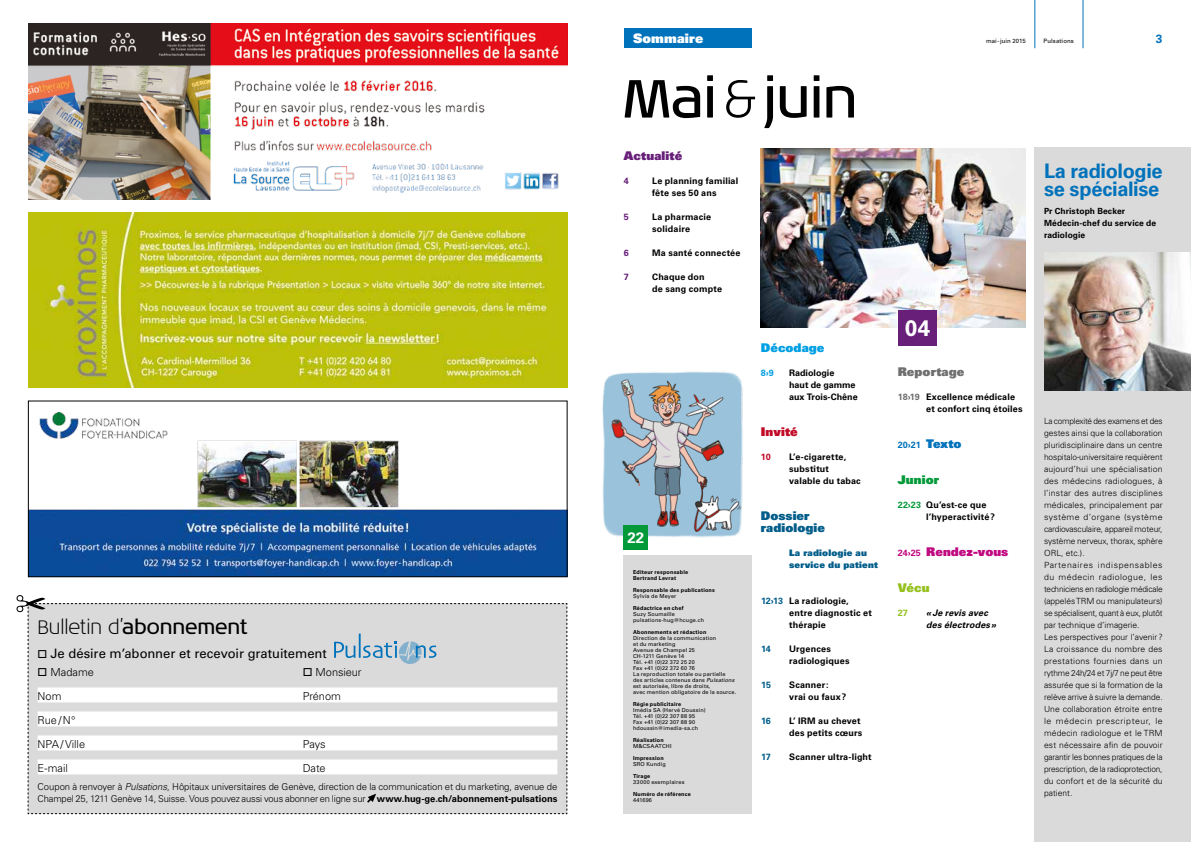
<style>
.page{position:relative;width:1191px;height:842px;background:#fff}
.page>*{position:absolute;margin:0;border:0;box-sizing:border-box;transform-origin:0 0}
.t1{font:55px "Noa LT Std";letter-spacing:-.02em;color:#000}
.t2{font:700 22.4px "Univers LT Std";color:#fff}
.t3{font:700 20px/18px "Univers LT Std";letter-spacing:-.02em;color:#0072bb}
.t4{font:300 20px "Noa LT Std";letter-spacing:-.01em;color:#000}
.t5{font:700 15px "Univers LT Std";color:#fff}
.t6{font:13px "Univers LT Std";color:#000}
.t7{font:13px "Univers LT Std X Black";letter-spacing:.01em;color:#fff}
.t8{font:12px/12px "Univers LT Std X Black";letter-spacing:.005em;color:#005d89}
.t9{font:12px "Univers LT Std X Black";letter-spacing:.005em;color:#c00880}
.t10{font:12px "Univers LT Std X Black";letter-spacing:.015em;color:#671f79}
.t11{font:12px "Univers LT Std X Black";letter-spacing:.005em;color:#706f6f}
.t12{font:12px "Univers LT Std X Black";color:#009fe3}
.t13{font:12px "Univers LT Std X Black";letter-spacing:.01em;color:#c10a27}
.t14{font:12px "Univers LT Std X Black";letter-spacing:.01em;color:#029939}
.t15{font:12px "Univers LT Std X Black";color:#95c11f}
.t16{font:700 12px "Univers LT Std";color:#0072bb}
.t17{font:300 11px/24px "Univers LT Std";letter-spacing:-.005em;color:#000}
.t18{font:300 9.5px/12px "Univers LT Std";letter-spacing:-.015em;color:#000}
.t19{font:700 9px/12px "Univers LT Std";letter-spacing:.015em;color:#000}
.t20{font:700 9px/12px "Univers LT Std";letter-spacing:-.005em;color:#000}
.t21{font:9px/12px "Univers LT Std X Black";letter-spacing:.02em;color:#005d89}
.t22{font:italic 700 9px/12px "Univers LT Std";letter-spacing:.015em;color:#000}
.t23{font:700 9px "Univers LT Std";color:#0072bb}
.t24{font:700 9px "Univers LT Std";letter-spacing:-.02em;color:#005d89}
.t25{font:700 9px "Univers LT Std";color:#671f79}
.t26{font:700 9px "Univers LT Std";color:#009fe3}
.t27{font:700 9px "Univers LT Std";color:#c10a27}
.t28{font:700 9px "Univers LT Std";color:#95c11f}
.t29{font:300 8.5px/12px "Univers LT Std";color:#000}
.t30{font:700 8.5px/12px "Univers LT Std";letter-spacing:.01em;color:#000}
.t31{font:6px "Univers LT Std";letter-spacing:.015em;color:#000}
.t32{font:5.5px/6px "Univers LT Std";letter-spacing:.025em;color:#000}
.t33{font:700 5.5px/6px "Univers LT Std";letter-spacing:.03em;color:#000}
.s1{font-weight:400}
.s2{font-style:italic}
.s3{font-weight:700}
.s4{font-weight:300}
.s5{color:#005d89}
.s6{color:#706f6f}
.s7{font-family:"Univers LT Std X Black";font-weight:400;font-size:12px}
.s8{color:#029939}
.s9{font-family:"Univers LT Std";font-weight:700;font-size:9px}
</style>
<div class="page">
<img style="left:28px;top:24px;width:539px;height:175px">
<div style="left:624px;top:28px;width:127px;height:20px;background:#0072bb"></div>
<hr style="left:1082px;top:0;width:1px;height:48px;background:#0072bb">
<hr style="left:1034px;top:0;width:1px;height:48px;background:#0072bb">
<img style="left:30px;top:412px;width:535px;height:163px">
<div style="left:28px;top:401px;width:539px;height:176px;border:1px solid #000"></div>
<img style="left:602px;top:371px;width:141px;height:167px">
<img style="left:761px;top:149px;width:264px;height:179px">
<div style="left:624px;top:525px;width:24px;height:25px;background:#029939"></div>
<div style="left:898px;top:310px;width:39px;height:35px;background:#671f79"></div>
<div style="left:624px;top:556px;width:128px;height:258px;background:#dadada"></div>
<div style="left:1034px;top:148px;width:157px;height:694px;background:#dadada"></div>
<img style="left:1044px;top:253px;width:147px;height:138px">
<svg style="left:17px;top:595px;width:550px;height:219px"></svg>
<img style="left:28px;top:212px;width:539px;height:175px">
<h3 class="t4" style="left:38px;top:615px;width:212px">Bulletin d’<span class="s1">abonnement</span></h3>
<h3 class="t6" style="left:38px;top:645px;width:291px">□ Je désire m’abonner et recevoir gratuitement</h3>
<p class="t17" style="left:38px;top:660px;width:58px">□ Madame</p>
<p class="t17" style="left:303px;top:660px;width:60px">□ Monsieur</p>
<p class="t17" style="left:38px;top:684px;width:25px">Nom</p>
<p class="t17" style="left:303px;top:684px;width:40px">Prénom</p>
<p class="t17" style="left:38px;top:708px;width:49px">Rue/N°<br>NPA/Ville</p>
<p class="t17" style="left:303px;top:732px;width:25px">Pays</p>
<p class="t17" style="left:38px;top:756px;width:32px">E-mail</p>
<p class="t17" style="left:303px;top:756px;width:24px">Date</p>
<p class="t18" style="left:38px;top:780px;width:521px">Coupon à renvoyer à <span class="s2">Pulsations</span>, Hôpitaux universitaires de Genève, direction de la communication et du marketing, avenue de<br>Champel 25, 1211 Genève 14, Suisse. Vous pouvez aussi vous abonner en ligne sur <span class="s3">www.hug-ge.ch/abonnement-pulsations</span></p>
<h3 class="t7" style="left:633px;top:30px;width:72px">Sommaire</h3>
<p class="t31" style="left:986px;top:38px;width:41px">mai-juin 2015</p>
<p class="t31" style="left:1043px;top:38px;width:32px">Pulsations</p>
<h3 class="t16" style="left:1156px;top:32px;width:8px">3</h3>
<h1 class="t1" style="left:621px;top:66px;width:237px">Mai<span class="s4">&amp;</span>juin</h1>
<h3 class="t10" style="left:624px;top:147px;width:60px">Actualité</h3>
<p class="t25" style="left:624px;top:175px;width:7px">4</p>
<p class="t19" style="left:652px;top:174px;width:88px">Le planning familial fête ses 50 ans</p>
<p class="t25" style="left:624px;top:211px;width:7px">5</p>
<p class="t19" style="left:652px;top:210px;width:60px">La pharmacie solidaire</p>
<p class="t25" style="left:624px;top:247px;width:7px">6</p>
<p class="t19" style="left:652px;top:246px;width:90px">Ma santé connectée</p>
<p class="t25" style="left:624px;top:271px;width:7px">7</p>
<p class="t19" style="left:652px;top:270px;width:71px">Chaque don<br>de sang compte</p>
<h3 class="t5" style="left:627px;top:529px;width:18px">22</h3>
<p class="t33" style="left:633px;top:569px;width:57px">Editeur responsable<br>Bertrand Levrat</p>
<p class="t33" style="left:633px;top:587px;width:83px">Responsable des publications</p>
<p class="t32" style="left:633px;top:593px;width:45px">Sylvia de Meyer</p>
<p class="t33" style="left:633px;top:605px;width:52px">Rédactrice en chef</p>
<p class="t32" style="left:633px;top:611px;width:72px">Suzy Soumaille pulsations-hug@hcuge.ch</p>
<p class="t33" style="left:633px;top:629px;width:75px">Abonnements et rédaction</p>
<p class="t32" style="left:633px;top:635px;width:105px">Direction de la communication<br>et du marketing<br>Avenue de Champel 25<br>CH-1211 Genève 14<br>Tél. +41 (0)22 372 25 20<br>Fax +41 (0)22 372 60 76<br>La reproduction totale ou partielle des articles contenus dans <span class="s2">Pulsations </span>est autorisée, libre de droits,<br>avec mention obligatoire de la source.</p>
<p class="t33" style="left:633px;top:701px;width:50px">Régie publicitaire</p>
<p class="t32" style="left:633px;top:707px;width:74px">Imédia SA (Hervé Doussin)<br>Tél. +41 (0)22 307 88 95<br>Fax +41 (0)22 307 88 90 hdoussin@imedia-sa.ch</p>
<p class="t33" style="left:633px;top:737px;width:32px">Réalisation</p>
<p class="t32" style="left:633px;top:743px;width:40px">M&amp;CSAATCHI</p>
<p class="t33" style="left:633px;top:755px;width:32px">Impression</p>
<p class="t32" style="left:633px;top:761px;width:34px">SRO Kundig</p>
<p class="t33" style="left:633px;top:773px;width:19px">Tirage</p>
<p class="t32" style="left:633px;top:779px;width:53px">33000 exemplaires</p>
<p class="t33" style="left:633px;top:791px;width:59px">Numéro de référence</p>
<p class="t32" style="left:633px;top:797px;width:20px">441696</p>
<h3 class="t12" style="left:761px;top:339px;width:65px">Décodage</h3>
<p class="t26" style="left:761px;top:367px;width:14px">8›9</p>
<p class="t20" style="left:789px;top:366px;width:70px">Radiologie<br>haut de gamme aux Trois-Chêne</p>
<h3 class="t13" style="left:761px;top:423px;width:38px">Invité</h3>
<p class="t27" style="left:761px;top:451px;width:11px">10</p>
<p class="t19" style="left:789px;top:450px;width:73px">L’e-cigarette, substitut valable du tabac</p>
<h3 class="t8" style="left:761px;top:509px;width:66px">Dossier radiologie</h3>
<p class="t21" style="left:789px;top:546px;width:90px">La radiologie au service du patient</p>
<p class="t19" style="left:789px;top:594px;width:84px;text-indent:-28px"><span class="s5">12›13</span> La radiologie, entre diagnostic et thérapie</p>
<p class="t24" style="left:761px;top:643px;width:11px">14</p>
<p class="t19" style="left:789px;top:642px;width:62px">Urgences radiologiques</p>
<p class="t24" style="left:761px;top:679px;width:11px">15</p>
<p class="t19" style="left:789px;top:678px;width:59px">Scanner: vrai ou faux?</p>
<p class="t24" style="left:761px;top:715px;width:11px">16</p>
<p class="t19" style="left:789px;top:714px;width:75px">L’ IRM au chevet des petits cœurs</p>
<p class="t24" style="left:761px;top:751px;width:11px">17</p>
<p class="t19" style="left:789px;top:750px;width:84px">Scanner ultra-light</p>
<h2 class="t2" style="left:905px;top:315px;width:27px">04</h2>
<h3 class="t11" style="left:898px;top:363px;width:68px">Reportage</h3>
<p class="t19" style="left:926px;top:390px;width:98px;text-indent:-28px"><span class="s6">18›19</span> Excellence médicale et confort cinq étoiles</p>
<p class="t23" style="left:898px;top:439px;width:65px">20›21 <span class="s7">Texto</span></p>
<h3 class="t14" style="left:898px;top:471px;width:43px">Junior</h3>
<p class="t19" style="left:926px;top:498px;width:70px;text-indent:-28px"><span class="s8">22›23</span> Qu’est-ce que l’hyperactivité?</p>
<h3 class="t9" style="left:898px;top:543px;width:112px"><span class="s9">24›25</span> Rendez-vous</h3>
<h3 class="t15" style="left:898px;top:579px;width:33px">Vécu</h3>
<p class="t28" style="left:898px;top:607px;width:12px">27</p>
<p class="t22" style="left:926px;top:607px;width:71px">«Je revis avec des électrodes»</p>
<h3 class="t3" style="left:1044px;top:162px;width:120px">La radiologie se spécialise</h3>
<p class="t30" style="left:1044px;top:205px;width:114px">Pr Christoph Becker<br>Médecin-chef du service de radiologie</p>
<p class="t29" style="left:1044px;top:415px;width:120px">La complexité des examens et des gestes ainsi que la collaboration pluridisciplinaire dans un centre hospitalo-universitaire requièrent aujourd’hui une spécialisation des médecins radiologues, à l’instar des autres disciplines médicales, principalement par système d’organe (système cardiovasculaire, appareil moteur, système nerveux, thorax, sphère<br>ORL, etc.).<br>Partenaires indispensables du médecin radiologue, les techniciens en radiologie médicale (appelés TRM ou manipulateurs) se spécialisent, quant à eux, plutôt par technique d’imagerie.<br>Les perspectives pour l’avenir ?<br>La croissance du nombre des prestations fournies dans un rythme 24h/24 et 7j/7 ne peut être assurée que si la formation de la relève arrive à suivre la demande.<br>Une collaboration étroite entre le médecin prescripteur, le médecin radiologue et le TRM est nécessaire afin de pouvoir garantir les bonnes pratiques de la prescription, de la radioprotection, du confort et de la sécurité du patient.</p>
</div>
